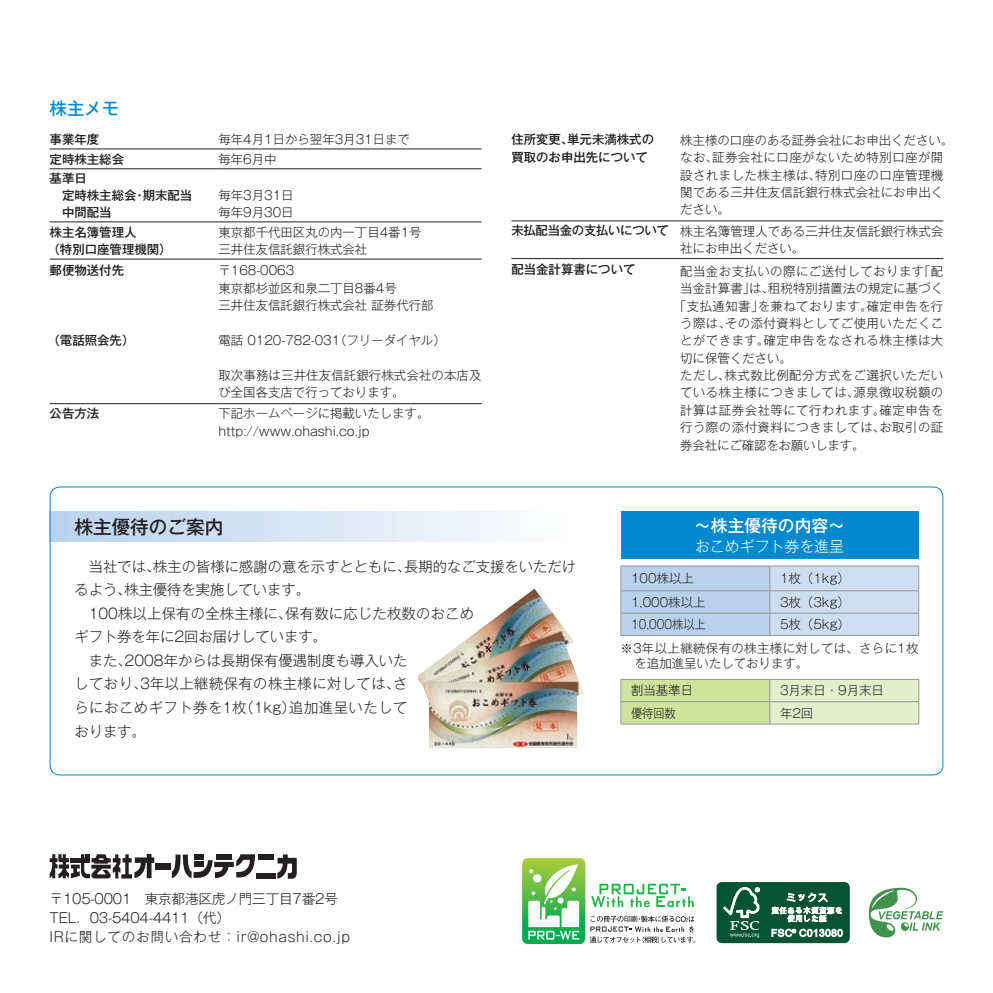
<style>
.page{position:relative;width:993px;height:993px;background:#fff}
.page>*{position:absolute;margin:0;border:0;box-sizing:border-box;transform-origin:0 0}
.t1{font:500 18.55px "Gothic MB101 Pr 5";color:#231f20}
.t2{font:500 17.32px "Gothic MB101 Pr 5";color:#0089cf}
.t3{font:500 16.8px "Gothic MB101 Pr 5";color:#fff}
.t4{font:300 14.88px "Gothic MB101 Pr 5";color:#fff}
.t5{font:300 14.17px/23.6px "Gothic MB101 Pr 5";letter-spacing:.005em;color:#231f20}
.t6{font:300 13.65px/18.6px "Gothic MB101 Pr 5";letter-spacing:-.015em;color:#231f20}
.t7{font:300 12.42px/17.3px "Gothic MB101 Pr 5";letter-spacing:.01em;color:#231f20}
.t8{font:500 12.42px/17.3px "Gothic MB101 Pr 5";color:#231f20}
.t9{font:300 12.42px "Gothic MB101 Pr 5";letter-spacing:.035em;color:#231f20}
.t10{font:300 12.42px "Gothic MB101 Pr 5";letter-spacing:.04em;color:#231f20}
.t11{font:300 12.42px/14.9px "Gothic MB101 Pr 5";letter-spacing:.03em;color:#231f20}
.t12{font:300 12.42px "Gothic MB101 Pr 5";letter-spacing:-.01em;color:#231f20}
.t13{font:300 12.42px "Gothic MB101 Pr 5";letter-spacing:.01em;color:#231f20;scale:.9 1}
.s1{font-weight:500}
</style>
<div class="page">
<hr style="left:50px;top:149px;width:168px;height:1px;background:#231f20">
<hr style="left:218px;top:149px;width:263px;height:1px;background:#231f20">
<hr style="left:50px;top:168px;width:168px;height:1px;background:#231f20">
<hr style="left:218px;top:168px;width:263px;height:1px;background:#231f20">
<hr style="left:50px;top:221px;width:168px;height:1px;background:#231f20">
<hr style="left:218px;top:221px;width:263px;height:1px;background:#231f20">
<hr style="left:50px;top:259px;width:168px;height:1px;background:#231f20">
<hr style="left:218px;top:259px;width:263px;height:1px;background:#231f20">
<hr style="left:50px;top:403px;width:168px;height:1px;background:#231f20">
<hr style="left:218px;top:403px;width:263px;height:1px;background:#231f20">
<hr style="left:511px;top:220px;width:169px;height:1px;background:#231f20">
<hr style="left:680px;top:220px;width:263px;height:1px;background:#231f20">
<hr style="left:511px;top:258px;width:169px;height:1px;background:#231f20">
<hr style="left:680px;top:258px;width:263px;height:1px;background:#231f20">
<div style="left:717px;top:882px;width:131px;height:60px;background:#045334;border-radius:4px"></div>
<div style="left:716px;top:881px;width:133px;height:61px;border:2px solid #045334;border-radius:4px"></div>
<svg style="left:723px;top:887px;width:36px;height:50px"></svg>
<svg style="left:771px;top:892px;width:70px;height:29px"></svg>
<svg style="left:771px;top:928px;width:71px;height:8px"></svg>
<svg style="left:868px;top:887px;width:75px;height:50px"></svg>
<svg style="left:522px;top:858px;width:173px;height:85px"></svg>
<div style="left:155px;top:862px;width:16px;height:6px;background:#231f20"></div>
<svg style="left:172px;top:854px;width:83px;height:24px"></svg>
<div style="left:258px;top:854px;width:15px;height:5px;background:#231f20"></div>
<div style="left:256px;top:872px;width:19px;height:6px;background:#231f20"></div>
<svg style="left:277px;top:854px;width:20px;height:25px"></svg>
<svg style="left:50px;top:854px;width:104px;height:24px"></svg>
<div style="left:50px;top:511px;width:525px;height:30px;background:linear-gradient(to right,#b9d1ec,#fefefe)"></div>
<img style="left:418px;top:588px;width:165px;height:160px">
<div style="left:620px;top:511px;width:298px;height:48px;background:#0089cf"></div>
<svg style="left:620px;top:565px;width:299px;height:70px;background:#c0d4ea"></svg>
<hr style="left:620px;top:635px;width:149px;height:1px;background:#939598">
<hr style="left:769px;top:635px;width:149px;height:1px;background:#939598">
<svg style="left:620px;top:679px;width:299px;height:44px;background:#d6e4b1"></svg>
<hr style="left:620px;top:723px;width:149px;height:1px;background:#939598">
<hr style="left:769px;top:723px;width:149px;height:1px;background:#939598">
<h2 class="t2" style="left:50px;top:94px;width:71px">株主メモ</h2>
<p class="t8" style="left:50px;top:129px;width:51px">事業年度</p>
<p class="t7" style="left:218px;top:129px;width:193px">毎年4月1日から翌年3月31日まで</p>
<p class="t8" style="left:50px;top:149px;width:76px">定時株主総会</p>
<p class="t7" style="left:218px;top:149px;width:60px">毎年6月中</p>
<p class="t8" style="left:50px;top:168px;width:144px">基準日<br>　定時株主総会・期末配当　中間配当</p>
<p class="t7" style="left:218px;top:185px;width:77px">毎年3月31日毎年9月30日</p>
<p class="t8" style="left:48px;top:222px;width:126px">株主名簿管理人<br>（特別口座管理機関）</p>
<p class="t7" style="left:218px;top:222px;width:205px">東京都千代田区丸の内一丁目4番1号三井住友信託銀行株式会社</p>
<p class="t8" style="left:50px;top:261px;width:76px">郵便物送付先</p>
<p class="t7" style="left:218px;top:261px;width:216px">〒168-0063<br>東京都杉並区和泉二丁目8番4号<br>三井住友信託銀行株式会社 証券代行部</p>
<p class="t7" style="left:218px;top:330px;width:229px">電話 0120-782-031（フリーダイヤル）</p>
<p class="t7" style="left:218px;top:365px;width:264px">取次事務は三井住友信託銀行株式会社の本店及び全国各支店で行っております。</p>
<p class="t8" style="left:48px;top:330px;width:88px">（電話照会先）</p>
<p class="t8" style="left:50px;top:403px;width:51px">公告方法</p>
<p class="t7" style="left:218px;top:404px;width:212px">下記ホームページに掲載いたします。http://www.ohashi.co.jp</p>
<p class="t8" style="left:511px;top:130px;width:144px">住所変更、単元未満株式の買取のお申出先について</p>
<p class="t7" style="left:680px;top:130px;width:274px">株主様の口座のある証券会社にお申出ください。なお、証券会社に口座がないため特別口座が開設されました株主様は、特別口座の口座管理機関である三井住友信託銀行株式会社にお申出ください。</p>
<p class="t7" style="left:680px;top:221px;width:264px;text-indent:-169px"><span class="s1">未払配当金の支払いについて</span> 株主名簿管理人である三井住友信託銀行株式会社にお申出ください。</p>
<p class="t8" style="left:511px;top:259px;width:126px">配当金計算書について</p>
<p class="t9" style="left:680px;top:261px;width:264px">配当金お支払いの際にご送付しております「配</p>
<p class="t7" style="left:680px;top:278px;width:264px">当金計算書」は、租税特別措置法の規定に基づく</p>
<p class="t9" style="left:673px;top:295px;width:271px">「支払通知書」を兼ねております。確定申告を行</p>
<p class="t9" style="left:680px;top:313px;width:264px">う際は、その添付資料としてご使用いただくこ</p>
<p class="t9" style="left:680px;top:330px;width:264px">とができます。確定申告をなされる株主様は大</p>
<p class="t7" style="left:680px;top:348px;width:113px">切に保管ください。</p>
<p class="t10" style="left:680px;top:365px;width:265px">ただし、株式数比例配分方式をご選択いただい</p>
<p class="t10" style="left:680px;top:382px;width:265px">ている株主様につきましては、源泉徴収税額の</p>
<p class="t10" style="left:680px;top:399px;width:265px">計算は証券会社等にて行われます。確定申告を</p>
<p class="t10" style="left:680px;top:417px;width:264px">行う際の添付資料につきましては、お取引の証</p>
<p class="t12" style="left:680px;top:434px;width:186px">券会社にご確認をお願いします。</p>
<h1 class="t1" style="left:74px;top:511px;width:150px">株主優待のご案内</h1>
<p class="t5" style="left:74px;top:553px;width:503px">　当社では、株主の皆様に感謝の意を示すとともに、長期的なご支援をいただけるよう、株主優待を実施しています。<br>　100株以上保有の全株主様に、保有数に応じた枚数のおこめ<br>ギフト券を年に2回お届けしています。<br>　また、2008年からは長期保有優遇制度も導入いた<br>しており、3年以上継続保有の株主様に対しては、さ<br>らにおこめギフト券を1枚（1kg）追加進呈いたして<br>おります。</p>
<h3 class="t3" style="left:694px;top:511px;width:152px">〜株主優待の内容〜</h3>
<p class="t4" style="left:694px;top:533px;width:150px">おこめギフト券を進呈</p>
<p class="t7" style="left:631px;top:568px;width:64px">100株以上</p>
<p class="t7" style="left:779px;top:568px;width:71px">1枚（1kg）</p>
<p class="t7" style="left:631px;top:592px;width:76px">1,000株以上</p>
<p class="t7" style="left:779px;top:592px;width:71px">3枚（3kg）</p>
<p class="t13" style="left:631px;top:613px;width:84px">10,000株以上</p>
<p class="t7" style="left:779px;top:614px;width:71px">5枚（5kg）</p>
<p class="t11" style="left:634px;top:639px;width:285px;text-indent:-14px">※3年以上継続保有の株主様に対しては、さらに1枚を追加進呈いたしております。</p>
<p class="t7" style="left:631px;top:680px;width:64px">割当基準日</p>
<p class="t7" style="left:779px;top:680px;width:105px">3月末日・9月末日</p>
<p class="t13" style="left:631px;top:702px;width:51px">優待回数</p>
<p class="t7" style="left:779px;top:703px;width:35px">年2回</p>
<p class="t6" style="left:50px;top:888px;width:302px">〒105-0001　東京都港区虎ノ門三丁目7番2号<br>TEL．03-5404-4411（代）<br>IRに関してのお問い合わせ：ir@ohashi.co.jp</p>
</div>
